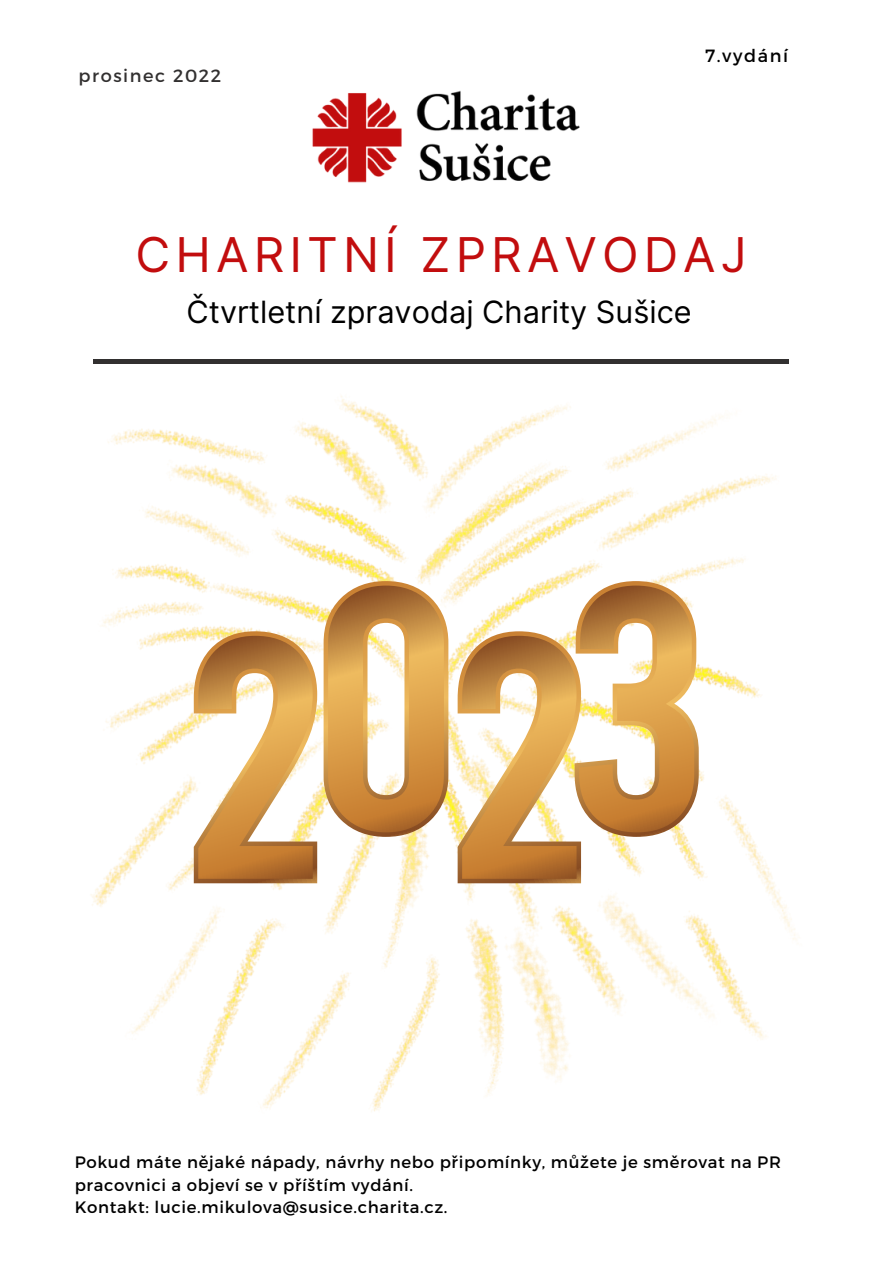
<style>
.page{position:relative;width:893px;height:1264px;background:#fff}
.page>*{position:absolute;margin:0;border:0;box-sizing:border-box;transform-origin:0 0}
.t1{font:48px "Inter";letter-spacing:.105em;color:#c20d0e}
.t2{font:30.75px "Inter";color:#000}
.t3{font:17.7px "Montserrat";letter-spacing:.09em;color:#323030}
.t4{font:17.7px "Montserrat";letter-spacing:.09em;color:#000}
.t5{font:16.5px/22.5px "Montserrat";letter-spacing:.04em;color:#000}
</style>
<div class="page">
<div style="left:93px;top:359px;width:695px;height:5px;background:#323030"></div>
<img style="left:312px;top:90px;width:268px;height:93px">
<img style="left:91px;top:396px;width:706px;height:716px">
<svg style="left:194px;top:631px;width:123px;height:252px"></svg>
<svg style="left:323px;top:581px;width:125px;height:255px"></svg>
<svg style="left:457px;top:581px;width:241px;height:302px"></svg>
<p class="t3" style="left:78px;top:64px;width:144px">prosinec 2022</p>
<p class="t4" style="left:705px;top:44px;width:85px">7.vydání</p>
<h1 class="t1" style="left:136px;top:225px;width:612px">CHARITNÍ ZPRAVODAJ</h1>
<h2 class="t2" style="left:186px;top:293px;width:506px">Čtvrtletní zpravodaj Charity Sušice</h2>
<p class="t5" style="left:75px;top:1150px;width:707px">Pokud máte nějaké nápady, návrhy nebo připomínky, můžete je směrovat na PR pracovnici a objeví se v příštím vydání.<br>Kontakt: lucie.mikulova@susice.charita.cz.</p>
</div>
